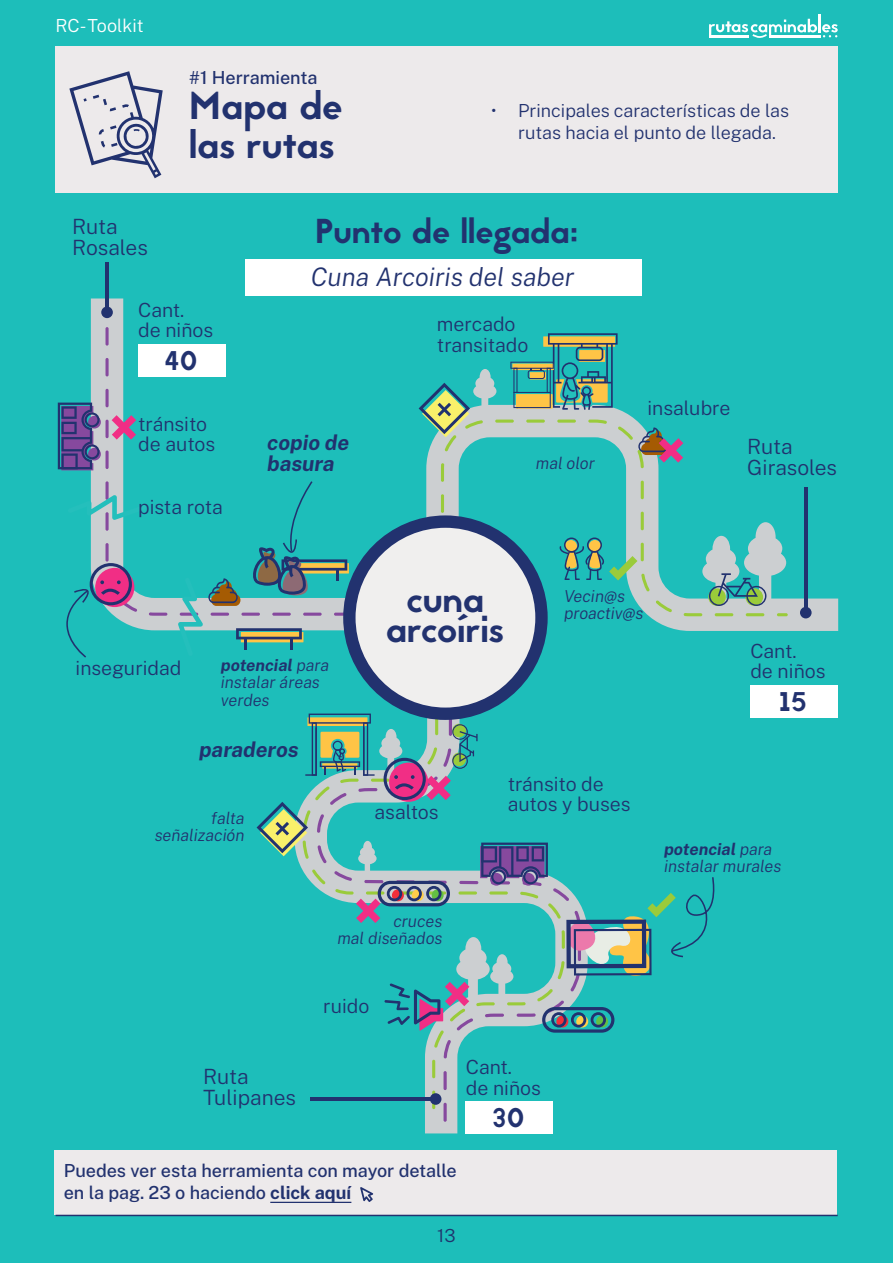
<style>
.page{position:relative;width:893px;height:1263px;background:#1dbeba}
.page>*{position:absolute;margin:0;border:0;box-sizing:border-box;transform-origin:0 0}
.t1{font:39px/39px "Jaapokki";color:#22326f}
.t2{font:37.5px/30px "Jaapokki";color:#22326f;text-align:center}
.t3{font:34.5px "Jaapokki";letter-spacing:.005em;color:#22326f}
.t4{font:27px "Jaapokki";color:#22326f}
.t5{font:italic 300 25.5px "Public Sans";color:#22326f}
.t6{font:300 21px/21px "Public Sans";letter-spacing:-.005em;color:#22326f}
.t7{font:italic 700 21px/21px "Public Sans";color:#22326f}
.t8{font:300 19.5px/20.4px "Public Sans";color:#22326f}
.t9{font:500 18px/22.5px "Public Sans";letter-spacing:-.005em;color:#22326f}
.t10{font:300 18px/21.6px "Public Sans";color:#22326f}
.t11{font:300 18px "Public Sans";color:#fff}
.t12{font:300 18px "Public Sans";color:#20336d}
.t13{font:italic 300 16.5px/17.4px "Public Sans";color:#22326f}
.s1{font-weight:700}
</style>
<div class="page">
<div style="left:56px;top:47px;width:782px;height:146px;background:#edeaeb"></div>
<div style="left:54px;top:1150px;width:783px;height:65px;background:#edeaeb"></div>
<hr style="left:56px;top:1215px;width:782px;height:1px;background:#22326f">
<hr style="left:270px;top:1202px;width:81px;height:1px;background:#22326f">
<svg style="left:360px;top:1187px;width:13px;height:15px"></svg>
<hr style="left:818px;top:14px;width:3px;height:18px;background:#fff">
<svg style="left:709px;top:19px;width:129px;height:19px"></svg>
<svg style="left:69px;top:71px;width:94px;height:107px"></svg>
<div style="left:246px;top:259px;width:396px;height:36px;background:#fff"></div>
<div style="left:750px;top:685px;width:88px;height:32px;background:#fff"></div>
<svg style="left:91px;top:298px;width:87px;height:332px;fill:#cccfd1"></svg>
<hr style="left:106px;top:263px;width:3px;height:50px;background:#22326f">
<div style="left:101px;top:306px;width:12px;height:12px;background:#22326f;border-radius:50%"></div>
<svg style="left:106px;top:327px;width:313px;height:289px"></svg>
<div style="left:95px;top:568px;width:39px;height:39px;background:#f12e85;border-radius:50%"></div>
<svg style="left:66px;top:563px;width:66px;height:95px"></svg>
<svg style="left:90px;top:495px;width:56px;height:25px"></svg>
<svg style="left:58px;top:403px;width:42px;height:67px;background:#625492"></svg>
<svg style="left:425px;top:976px;width:162px;height:157px"></svg>
<svg style="left:317px;top:875px;width:264px;height:247px"></svg>
<hr style="left:311px;top:1097px;width:125px;height:3px;background:#22326f">
<div style="left:430px;top:1093px;width:11px;height:12px;background:#22326f;border-radius:50%"></div>
<svg style="left:426px;top:405px;width:412px;height:226px"></svg>
<svg style="left:441px;top:420px;width:323px;height:196px"></svg>
<svg style="left:777px;top:613px;width:11px;height:3px"></svg>
<hr style="left:804px;top:488px;width:3px;height:125px;background:#22326f">
<div style="left:800px;top:607px;width:12px;height:11px;background:#22326f;border-radius:50%"></div>
<svg style="left:542px;top:1007px;width:72px;height:26px"></svg>
<svg style="left:702px;top:522px;width:84px;height:84px"></svg>
<svg style="left:419px;top:369px;width:77px;height:68px"></svg>
<svg style="left:510px;top:333px;width:108px;height:77px"></svg>
<svg style="left:638px;top:427px;width:45px;height:36px"></svg>
<svg style="left:384px;top:937px;width:129px;height:93px"></svg>
<svg style="left:112px;top:415px;width:24px;height:25px"></svg>
<svg style="left:563px;top:876px;width:152px;height:100px"></svg>
<svg style="left:560px;top:537px;width:77px;height:43px"></svg>
<svg style="left:178px;top:481px;width:370px;height:442px"></svg>
<p class="t11" style="left:56px;top:12px;width:90px">RC- Toolkit</p>
<p class="t6" style="left:72px;top:214px;width:77px">Ruta<br>Rosales</p>
<p class="t9" style="left:189px;top:65px;width:130px">#1 Herramienta</p>
<h1 class="t1" style="left:189px;top:86px;width:155px">Mapa de las rutas</h1>
<p class="t10" style="left:518px;top:99px;width:272px;text-indent:-27px">• Principales características de las rutas hacia el punto de llegada.</p>
<h3 class="t3" style="left:315px;top:207px;width:264px">Punto de llegada:</h3>
<h3 class="t5" style="left:311px;top:259px;width:265px">Cuna Arcoiris del saber</h3>
<p class="t8" style="left:138px;top:298px;width:77px">Cant.<br>de niños</p>
<h3 class="t4" style="left:164px;top:342px;width:35px">40</h3>
<p class="t8" style="left:138px;top:412px;width:79px">tránsito de autos</p>
<p class="t8" style="left:138px;top:496px;width:86px">pista rota</p>
<p class="t7" style="left:267px;top:430px;width:83px">copio de basura</p>
<p class="t8" style="left:437px;top:313px;width:93px">mercado transitado</p>
<p class="t13" style="left:536px;top:453px;width:60px">mal olor</p>
<p class="t8" style="left:647px;top:396px;width:85px">insalubre</p>
<p class="t6" style="left:747px;top:435px;width:91px">Ruta<br>Girasoles</p>
<p class="t8" style="left:76px;top:656px;width:107px">inseguridad</p>
<p class="t13" style="left:221px;top:655px;width:110px"><span class="s1">potencial</span> para instalar áreas verdes</p>
<p class="t7" style="left:199px;top:738px;width:101px">paraderos</p>
<p class="t13" style="left:155px;top:809px;width:91px;text-align:right">falta señalización</p>
<h2 class="t2" style="left:386px;top:584px;width:119px">cuna arcoíris</h2>
<p class="t13" style="left:564px;top:587px;width:81px">Vecin@s proactiv@s</p>
<p class="t8" style="left:750px;top:639px;width:77px">Cant.<br>de niños</p>
<h3 class="t4" style="left:779px;top:683px;width:30px">15</h3>
<p class="t8" style="left:375px;top:800px;width:66px">asaltos</p>
<p class="t8" style="left:508px;top:772px;width:124px">tránsito de autos y buses</p>
<p class="t13" style="left:664px;top:840px;width:119px"><span class="s1">potencial</span> para instalar murales</p>
<p class="t13" style="left:337px;top:911px;width:106px;text-align:right">cruces<br>mal diseñados</p>
<p class="t8" style="left:323px;top:994px;width:48px">ruido</p>
<p class="t6" style="left:203px;top:1064px;width:94px">Ruta<br>Tulipanes</p>
<p class="t8" style="left:466px;top:1056px;width:77px">Cant.<br>de niños</p>
<h3 class="t4" style="left:492px;top:1099px;width:34px">30</h3>
<p class="t9" style="left:64px;top:1157px;width:395px">Puedes ver esta herramienta con mayor detalle en la pag. 23 o haciendo <span class="s1">click aquí</span></p>
<p class="t12" style="left:437px;top:1222px;width:20px">13</p>
</div>
